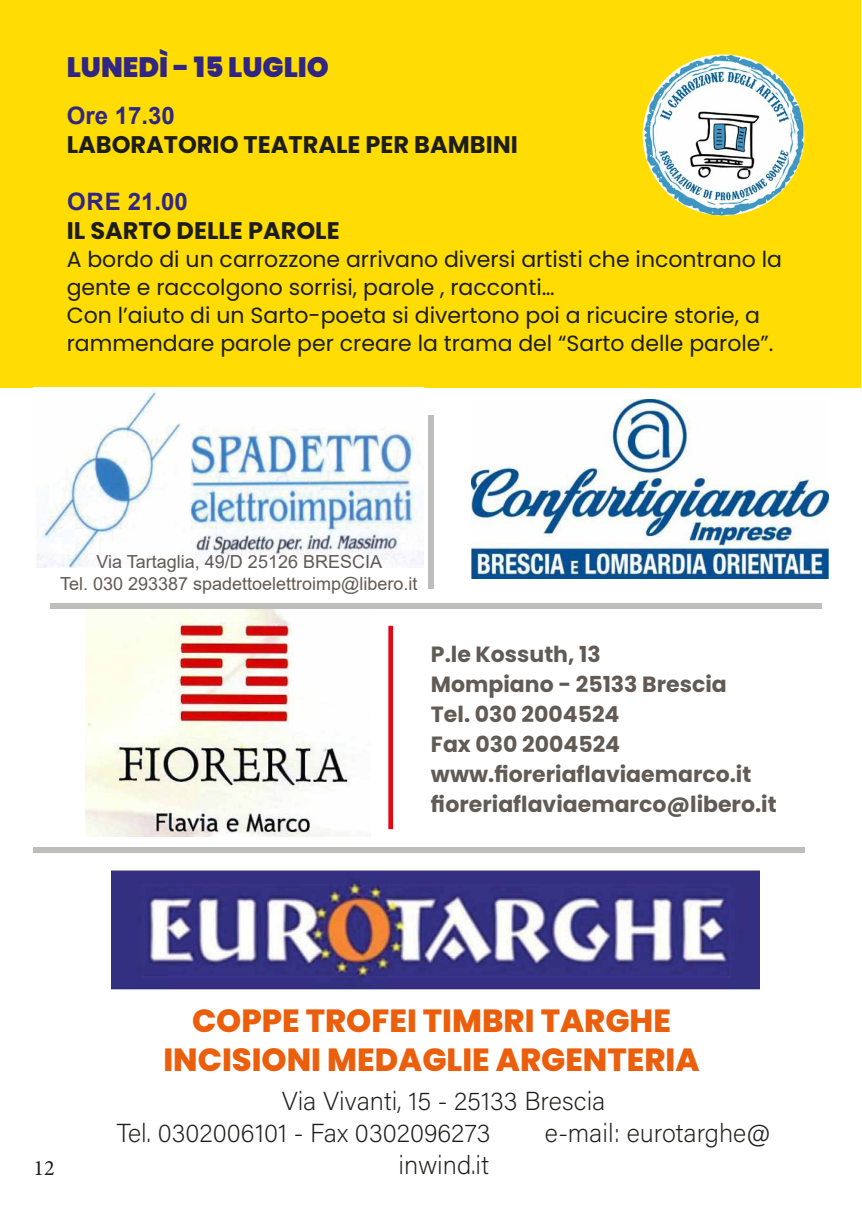
<style>
.page{position:relative;width:862px;height:1214px;background:#fff}
.page>*{position:absolute;margin:0;border:0;box-sizing:border-box;transform-origin:0 0}
.t1{font:800 32px "Poppins";color:#eb5e0b}
.t2{font:900 28px "Poppins";color:#312783}
.t3{font:200 26px "Acumin Pro";color:#1d1d1b}
.t4{font:700 24px "Poppins";color:#1d1d1b}
.t5{font:700 24px "Arial";color:#312783}
.t6{font:22px/28px "Poppins";color:#1d1d1b}
.t7{font:700 22px "Poppins";color:#625a54}
.t8{font:22px "Minion Pro";color:#1d1d1b}
.t9{font:18px "Arial";color:#625a54}
</style>
<div class="page">
<div style="left:0;top:0;width:861px;height:387px;background:#ffdd04"></div>
<img style="left:37px;top:391px;width:386px;height:176px">
<img style="left:85px;top:609px;width:269px;height:227px">
<div style="left:388px;top:625px;width:5px;height:204px;background:#e30614"></div>
<div style="left:34px;top:846px;width:771px;height:6px;background:#bdbdbc"></div>
<img style="left:112px;top:870px;width:648px;height:120px">
<img style="left:471px;top:399px;width:357px;height:179px">
<div style="left:50px;top:603px;width:771px;height:6px;background:#bdbdbc"></div>
<div style="left:428px;top:415px;width:6px;height:173px;background:#bdbdbc"></div>
<img style="left:642px;top:54px;width:162px;height:161px;border-radius:80px">
<p class="t2" style="left:67px;top:51px;width:264px">LUNEDÌ - 15 LUGLIO</p>
<p class="t5" style="left:67px;top:99px;width:110px">Ore 17.30</p>
<p class="t4" style="left:67px;top:130px;width:453px">LABORATORIO TEATRALE PER BAMBINI</p>
<p class="t5" style="left:67px;top:185px;width:122px">ORE 21.00</p>
<p class="t4" style="left:67px;top:217px;width:274px">IL SARTO DELLE PAROLE</p>
<p class="t6" style="left:67px;top:245px;width:717px">A bordo di un carrozzone arrivano diversi artisti che incontrano la gente e raccolgono sorrisi, parole , racconti…</p>
<p class="t6" style="left:67px;top:301px;width:708px">Con l’aiuto di un Sarto-poeta si divertono poi a ricucire storie, a rammendare parole per creare la trama del “Sarto delle parole”.</p>
<p class="t9" style="left:97px;top:548px;width:287px">Via Tartaglia, 49/D 25126 BRESCIA</p>
<p class="t9" style="left:60px;top:570px;width:359px">Tel. 030 293387 spadettoelettroimp@libero.it</p>
<p class="t7" style="left:431px;top:641px;width:171px">P.le Kossuth, 13</p>
<p class="t7" style="left:431px;top:671px;width:297px">Mompiano - 25133 Brescia</p>
<p class="t7" style="left:431px;top:701px;width:190px">Tel. 030 2004524</p>
<p class="t7" style="left:431px;top:731px;width:191px">Fax 030 2004524</p>
<p class="t7" style="left:431px;top:761px;width:322px">www.fioreriaflaviaemarco.it</p>
<p class="t7" style="left:431px;top:791px;width:347px">fioreriaflaviaemarco@libero.it</p>
<p class="t1" style="left:192px;top:1002px;width:480px">COPPE TROFEI TIMBRI TARGHE</p>
<p class="t1" style="left:163px;top:1040px;width:537px">INCISIONI MEDAGLIE ARGENTERIA</p>
<p class="t3" style="left:282px;top:1083px;width:325px">Via Vivanti, 15 - 25133 Brescia</p>
<p class="t3" style="left:117px;top:1115px;width:375px">Tel. 0302006101 - Fax 0302096273</p>
<p class="t3" style="left:545px;top:1115px;width:227px">e-mail: eurotarghe@</p>
<p class="t8" style="left:34px;top:1152px;width:23px">12</p>
<p class="t3" style="left:398px;top:1147px;width:92px">inwind.it</p>
</div>
